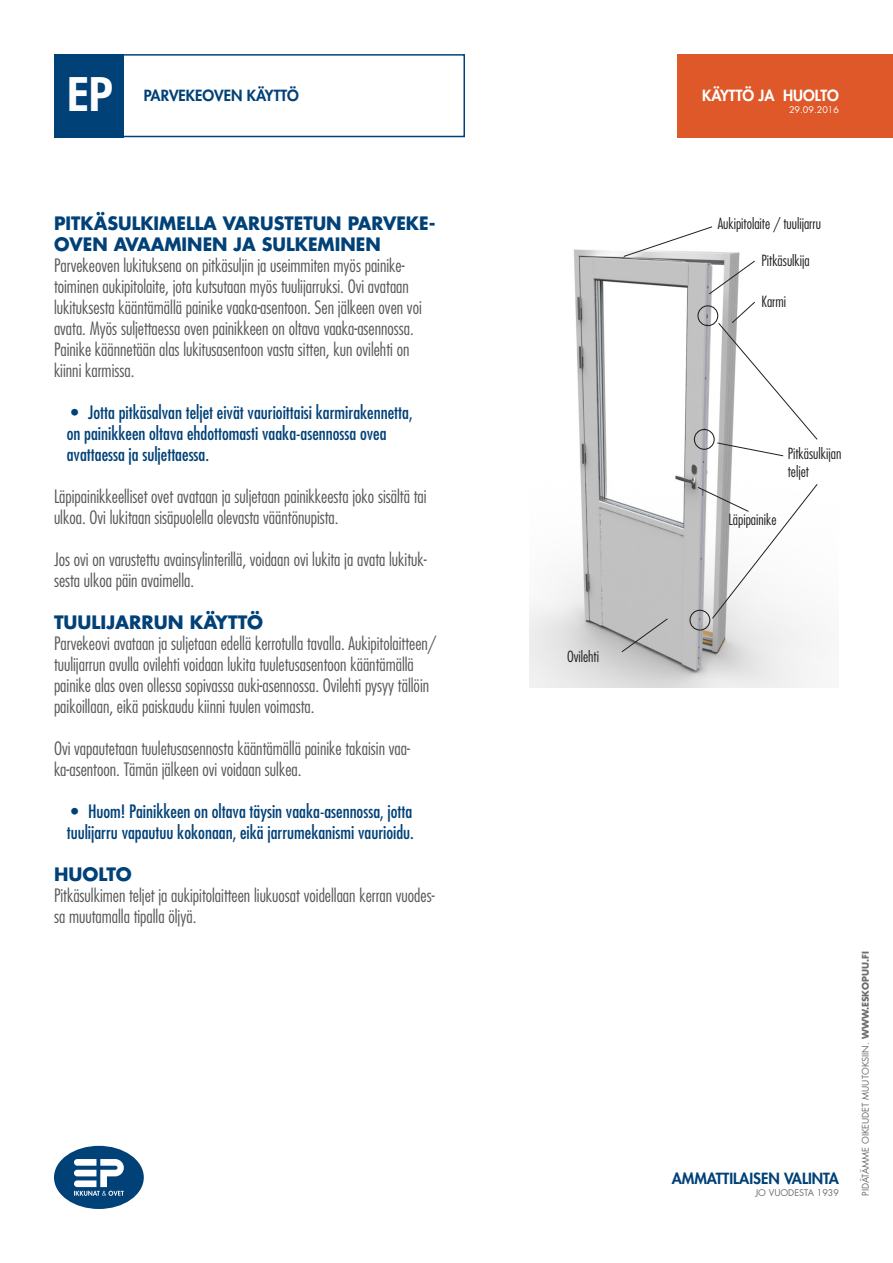
<style>
.page{position:relative;width:893px;height:1263px;background:#fff}
.page>*{position:absolute;margin:0;border:0;box-sizing:border-box;transform-origin:0 0}
.t1{font:800 45px "Futura Std";color:#fff}
.Leipäteksti{font:300 condensed 18px/21px "Futura Std";color:#57585a}
.t2{font:condensed 18px/21px "Futura Std";color:#004178}
.Väliotsikko{font:700 18px/21px "Futura Std";color:#004178}
.EP_leipäteksti{font:300 condensed 15px "Futura Std";color:#231f20}
.t3{font:800 15px "Futura Std";color:#004178}
.t4{font:800 15px "Futura Std";color:#fff}
.t5{font:9px "Futura Std";color:#6c6d70}
.t6{font:9px "Futura Std";color:#fff}
.s1{font-weight:700}
</style>
<div class="page">
<div style="left:54px;top:54px;width:70px;height:83px;background:#004178"></div>
<div style="left:122px;top:54px;width:343px;height:83px;border:2px solid #004178"></div>
<div style="left:54px;top:1146px;width:90px;height:63px;background:#004178;border-radius:50%"></div>
<svg style="left:74px;top:1159px;width:50px;height:37px"></svg>
<img style="left:529px;top:249px;width:286px;height:439px">
<div style="left:677px;top:54px;width:216px;height:83px;background:#de5829"></div>
<svg style="left:623px;top:226px;width:133px;height:69px"></svg>
<div style="left:697px;top:305px;width:21px;height:21px;border:1px solid #231f20;border-radius:50%"></div>
<div style="left:694px;top:429px;width:21px;height:21px;border:1px solid #231f20;border-radius:50%"></div>
<div style="left:689px;top:610px;width:21px;height:20px;border:1px solid #231f20;border-radius:50%"></div>
<svg style="left:697px;top:483px;width:121px;height:136px"></svg>
<svg style="left:717px;top:301px;width:101px;height:156px"></svg>
<svg style="left:621px;top:618px;width:47px;height:35px;background:#b3b3b3"></svg>
<h1 class="t1" style="left:67px;top:66px;width:47px">EP</h1>
<p class="t3" style="left:144px;top:86px;width:157px">PARVEKEOVEN KÄYTTÖ</p>
<p class="Väliotsikko" style="left:54px;top:212px;width:383px">PITKÄSULKIMELLA VARUSTETUN PARVEKE-<br>OVEN AVAAMINEN JA SULKEMINEN</p>
<p class="Leipäteksti" style="left:54px;top:254px;width:369px">Parvekeoven lukituksena on pitkäsuljin ja useimmiten myös painike&shy;toiminen aukipitolaite, jota kutsutaan myös tuulijarruksi. Ovi avataan lukituksesta kääntämällä painike vaaka-asentoon. Sen jälkeen oven voi avata. Myös suljettaessa oven painikkeen on oltava vaaka-asennossa.<br>Painike käännetään alas lukitusasentoon vasta sitten, kun ovilehti on kiinni karmissa.</p>
<p class="t2" style="left:67px;top:401px;width:347px">• Jotta pitkäsalvan teljet eivät vaurioittaisi karmirakennetta, on painikkeen oltava ehdottomasti vaaka-asennossa ovea avattaessa ja suljettaessa.</p>
<p class="Leipäteksti" style="left:54px;top:485px;width:374px">Läpipainikkeelliset ovet avataan ja suljetaan painikkeesta joko sisältä tai ulkoa. Ovi lukitaan sisäpuolella olevasta vääntönupista.</p>
<p class="Leipäteksti" style="left:54px;top:548px;width:374px">Jos ovi on varustettu avainsylinterillä, voidaan ovi lukita ja avata lukituk&shy;sesta ulkoa päin avaimella.</p>
<p class="Väliotsikko" style="left:54px;top:611px;width:211px">TUULIJARRUN KÄYTTÖ</p>
<p class="Leipäteksti" style="left:54px;top:632px;width:384px">Parvekeovi avataan ja suljetaan edellä kerrotulla tavalla. Aukipitolaitteen/ tuulijarrun avulla ovilehti voidaan lukita tuuletusasentoon kääntämällä painike alas oven ollessa sopivassa auki-asennossa. Ovilehti pysyy tällöin paikoillaan, eikä paiskaudu kiinni tuulen voimasta.</p>
<p class="Leipäteksti" style="left:54px;top:737px;width:357px">Ovi vapautetaan tuuletusasennosta kääntämällä painike takaisin vaa&shy;ka-asentoon. Tämän jälkeen ovi voidaan sulkea.</p>
<p class="t2" style="left:67px;top:800px;width:349px">• Huom! Painikkeen on oltava täysin vaaka-asennossa, jotta tuulijarru vapautuu kokonaan, eikä jarrumekanismi vaurioidu.</p>
<p class="Väliotsikko" style="left:54px;top:863px;width:79px">HUOLTO</p>
<p class="Leipäteksti" style="left:54px;top:884px;width:382px">Pitkäsulkimen teljet ja aukipitolaitteen liukuosat voidellaan kerran vuodes&shy;sa muutamalla tipalla öljyä.</p>
<p class="EP_leipäteksti" style="left:567px;top:647px;width:34px">Ovilehti</p>
<p class="t4" style="left:702px;top:86px;width:138px">KÄYTTÖ JA HUOLTO</p>
<p class="t6" style="left:789px;top:104px;width:51px">29.09.2016</p>
<p class="EP_leipäteksti" style="left:718px;top:214px;width:105px">Aukipitolaite / tuulijarru</p>
<p class="EP_leipäteksti" style="left:761px;top:251px;width:50px">Pitkäsulkija</p>
<p class="EP_leipäteksti" style="left:761px;top:292px;width:26px">Karmi</p>
<p class="EP_leipäteksti" style="left:788px;top:445px;width:55px">Pitkäsulkijan</p>
<p class="EP_leipäteksti" style="left:788px;top:463px;width:23px">teljet</p>
<p class="EP_leipäteksti" style="left:728px;top:510px;width:50px">Läpipainike</p>
<p class="t3" style="left:672px;top:1169px;width:169px">AMMATTILAISEN VALINTA</p>
<p class="t5" style="left:755px;top:1187px;width:85px">JO VUODESTA 1939</p>
<p class="t5" style="left:860px;top:1196px;width:246px;rotate:-90deg">PIDÄTÄMME OIKEUDET MUUTOKSIIN. <span class="s1">WWW.ESKOPUU.FI</span></p>
</div>
